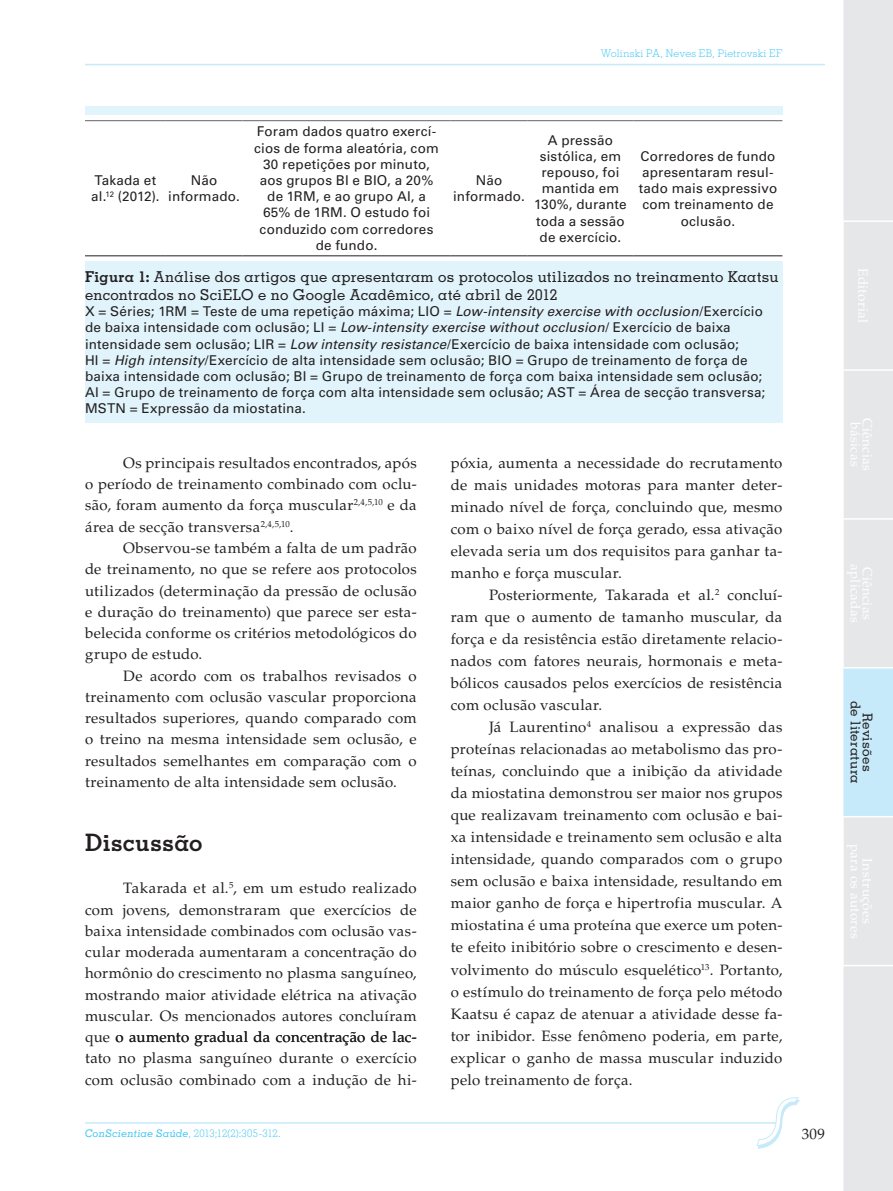
<style>
.page{position:relative;width:893px;height:1191px;background:#fff}
.page>*{position:absolute;margin:0;border:0;box-sizing:border-box;transform-origin:0 0}
.CS_Subtitulo{font:700 24px "Memphis LT Std";letter-spacing:.01em;color:#231f20}
.CS_Normal{font:15px/22px "Palatino LT Std";letter-spacing:.02em;color:#231f20;text-align:justify}
.CS_Tabela_-_titulo{font:500 15px/18px "Memphis LT Std";letter-spacing:.01em;color:#231f20}
.CS_Tabela_-_corpo{font:13.5px/16.2px "Univers LT Std";letter-spacing:.015em;color:#231f20;text-align:center}
.t1{font:500 13.5px/12px "Memphis LT Std";letter-spacing:.015em;color:#231f20;text-align:center}
.t2{font:13.5px "Palatino LT Std";letter-spacing:.03em;color:#fff}
.t3{font:300 10.5px "Memphis LT Std";letter-spacing:-.015em;color:#40c7f4}
.t4{font:300 10.5px "Memphis LT Std";letter-spacing:.025em;color:#40c7f4}
.s1{font-weight:700}
.s2{font-style:italic}
.s3{font-weight:500;font-style:italic}
</style>
<div class="page">
<hr style="left:85px;top:64px;width:740px;height:1px;background:#c6eafa">
<hr style="left:85px;top:1122px;width:693px;height:1px;background:#c6eafa">
<svg style="left:757px;top:1097px;width:42px;height:51px"></svg>
<div style="left:843px;top:0;width:50px;height:1191px;background:#e6e7e9"></div>
<div style="left:843px;top:668px;width:50px;height:148px;background:#c6eafa"></div>
<hr style="left:842px;top:220px;width:51px;height:2px;background:#fff">
<hr style="left:842px;top:369px;width:51px;height:2px;background:#fff">
<hr style="left:842px;top:518px;width:51px;height:1px;background:#fff">
<hr style="left:842px;top:667px;width:51px;height:1px;background:#fff">
<hr style="left:842px;top:816px;width:51px;height:1px;background:#fff">
<hr style="left:842px;top:964px;width:51px;height:2px;background:#fff">
<hr style="left:85px;top:120px;width:81px;height:1px;background:#636366">
<hr style="left:166px;top:120px;width:76px;height:1px;background:#636366">
<hr style="left:242px;top:120px;width:209px;height:1px;background:#636366">
<hr style="left:451px;top:120px;width:76px;height:1px;background:#636366">
<hr style="left:527px;top:120px;width:107px;height:1px;background:#636366">
<hr style="left:634px;top:120px;width:148px;height:1px;background:#636366">
<hr style="left:85px;top:255px;width:81px;height:1px;background:#231f20">
<hr style="left:166px;top:255px;width:76px;height:1px;background:#231f20">
<hr style="left:242px;top:255px;width:209px;height:1px;background:#231f20">
<hr style="left:451px;top:255px;width:76px;height:1px;background:#231f20">
<hr style="left:527px;top:255px;width:107px;height:1px;background:#231f20">
<hr style="left:634px;top:255px;width:148px;height:1px;background:#231f20">
<div style="left:85px;top:106px;width:697px;height:9px;background:#e1f4fc"></div>
<div style="left:85px;top:262px;width:697px;height:161px;background:#e1f4fc"></div>
<p class="t4" style="left:601px;top:47px;width:183px">Wolinski PA, Neves EB, Pietrovski EF</p>
<p class="CS_Tabela_-_corpo" style="left:91px;top:172px;width:70px;text-align:left">Takada et al.<sup>12</sup> (2012).</p>
<p class="CS_Tabela_-_corpo" style="left:168px;top:172px;width:73px">Não informado.</p>
<p class="CS_Tabela_-_corpo" style="left:254px;top:124px;width:186px">Foram dados quatro exercí&shy;cios de forma aleatória, com<br>30 repetições por minuto, aos grupos BI e BIO, a 20% de 1RM, e ao grupo AI, a<br>65% de 1RM. O estudo foi conduzido com corredores de fundo.</p>
<p class="CS_Tabela_-_corpo" style="left:453px;top:172px;width:73px">Não informado.</p>
<p class="CS_Tabela_-_corpo" style="left:540px;top:132px;width:83px">A pressão sistólica, em repouso, foi</p>
<p class="CS_Tabela_-_corpo" style="left:534px;top:180px;width:94px">mantida em<br>130%, durante toda a sessão de exercício.</p>
<p class="CS_Tabela_-_corpo" style="left:639px;top:148px;width:140px">Corredores de fundo apresentaram resul&shy;tado mais expressivo com treinamento de oclusão.</p>
<p class="CS_Tabela_-_titulo" style="left:85px;top:267px;width:695px"><span class="s1">Figura 1:</span> Análise dos artigos que apresentaram os protocolos utilizados no treinamento Kaatsu encontrados no SciELO e no Google Acadêmico, até abril de 2012</p>
<p class="CS_Tabela_-_corpo" style="left:85px;top:303px;width:682px;text-align:left">X = Séries; 1RM = Teste de uma repetição máxima; LIO = <span class="s2">Low-intensity exercise with occlusion</span>/Exercício de baixa intensidade com oclusão; LI = <span class="s2">Low-intensity exercise without occlusion</span>/ Exercício de baixa intensidade sem oclusão; LIR = <span class="s2">Low intensity resistance</span>/Exercício de baixa intensidade com oclusão;<br>HI = <span class="s2">High intensity</span>/Exercício de alta intensidade sem oclusão; BIO = Grupo de treinamento de força de baixa intensidade com oclusão; BI = Grupo de treinamento de força com baixa intensidade sem oclusão; AI = Grupo de treinamento de força com alta intensidade sem oclusão; AST = Área de secção transversa; MSTN = Expressão da miostatina.</p>
<p class="CS_Normal" style="left:85px;top:452px;width:333px;line-height:21.3px;text-indent:38px">Os principais resultados encontrados, após o período de treinamento combinado com oclu&shy;são, foram aumento da força muscular<sup>2,4,5,10</sup> e da área de secção transversa<sup>2,4,5,10</sup>.</p>
<p class="CS_Normal" style="left:85px;top:537px;width:333px;line-height:21.3px;text-indent:38px">Observou-se também a falta de um padrão de treinamento, no que se refere aos protocolos utilizados (determinação da pressão de oclusão e duração do treinamento) que parece ser esta&shy;belecida conforme os critérios metodológicos do grupo de estudo.</p>
<p class="CS_Normal" style="left:85px;top:665px;width:333px;line-height:21.3px;text-indent:38px">De acordo com os trabalhos revisados o treinamento com oclusão vascular proporciona resultados superiores, quando comparado com o treino na mesma intensidade sem oclusão, e resultados semelhantes em comparação com o treinamento de alta intensidade sem oclusão.</p>
<p class="CS_Subtitulo" style="left:85px;top:827px;width:119px">Discussão</p>
<p class="CS_Normal" style="left:85px;top:877px;width:333px;line-height:21.3px;text-indent:38px">Takarada et al.<sup>5</sup>, em um estudo realizado com jovens, demonstraram que exercícios de baixa intensidade combinados com oclusão vas&shy;cular moderada aumentaram a concentração do hormônio do crescimento no plasma sanguíneo, mostrando maior atividade elétrica na ativação muscular. Os mencionados autores concluíram que o aumento gradual da concentração de lac&shy;tato no plasma sanguíneo durante o exercício com oclusão combinado com a indução de hi-</p>
<p class="CS_Normal" style="left:451px;top:452px;width:333px">póxia, aumenta a necessidade do recrutamento de mais unidades motoras para manter deter&shy;minado nível de força, concluindo que, mesmo com o baixo nível de força gerado, essa ativação elevada seria um dos requisitos para ganhar ta&shy;manho e força muscular.</p>
<p class="CS_Normal" style="left:451px;top:584px;width:333px;text-indent:38px">Posteriormente, Takarada et al.<sup>2</sup> concluí&shy;ram que o aumento de tamanho muscular, da força e da resistência estão diretamente relacio&shy;nados com fatores neurais, hormonais e meta&shy;bólicos causados pelos exercícios de resistência com oclusão vascular.</p>
<p class="CS_Normal" style="left:451px;top:716px;width:333px;text-indent:38px">Já Laurentino<sup>4</sup> analisou a expressão das proteínas relacionadas ao metabolismo das pro&shy;teínas, concluindo que a inibição da atividade da miostatina demonstrou ser maior nos grupos que realizavam treinamento com oclusão e bai&shy;xa intensidade e treinamento sem oclusão e alta intensidade, quando comparados com o grupo sem oclusão e baixa intensidade, resultando em maior ganho de força e hipertrofia muscular. A miostatina é uma proteína que exerce um poten&shy;te efeito inibitório sobre o crescimento e desen&shy;volvimento do músculo esquelético<sup>13</sup>. Portanto, o estímulo do treinamento de força pelo método Kaatsu é capaz de atenuar a atividade desse fa&shy;tor inibidor. Esse fenômeno poderia, em parte, explicar o ganho de massa muscular induzido pelo treinamento de força.</p>
<p class="t3" style="left:85px;top:1127px;width:197px"><span class="s3">ConScientiae Saúde</span>, 2013;12(2):305-312.</p>
<p class="CS_Normal" style="left:802px;top:1123px;width:25px">309</p>
<p class="t2" style="left:863px;top:422px;width:46px;rotate:90deg">básicas</p>
<p class="t2" style="left:875px;top:567px;width:54px;rotate:90deg">Ciências</p>
<p class="t1" style="left:874px;top:701px;width:84px;rotate:90deg">Revisões<br>de literatura</p>
</div>
